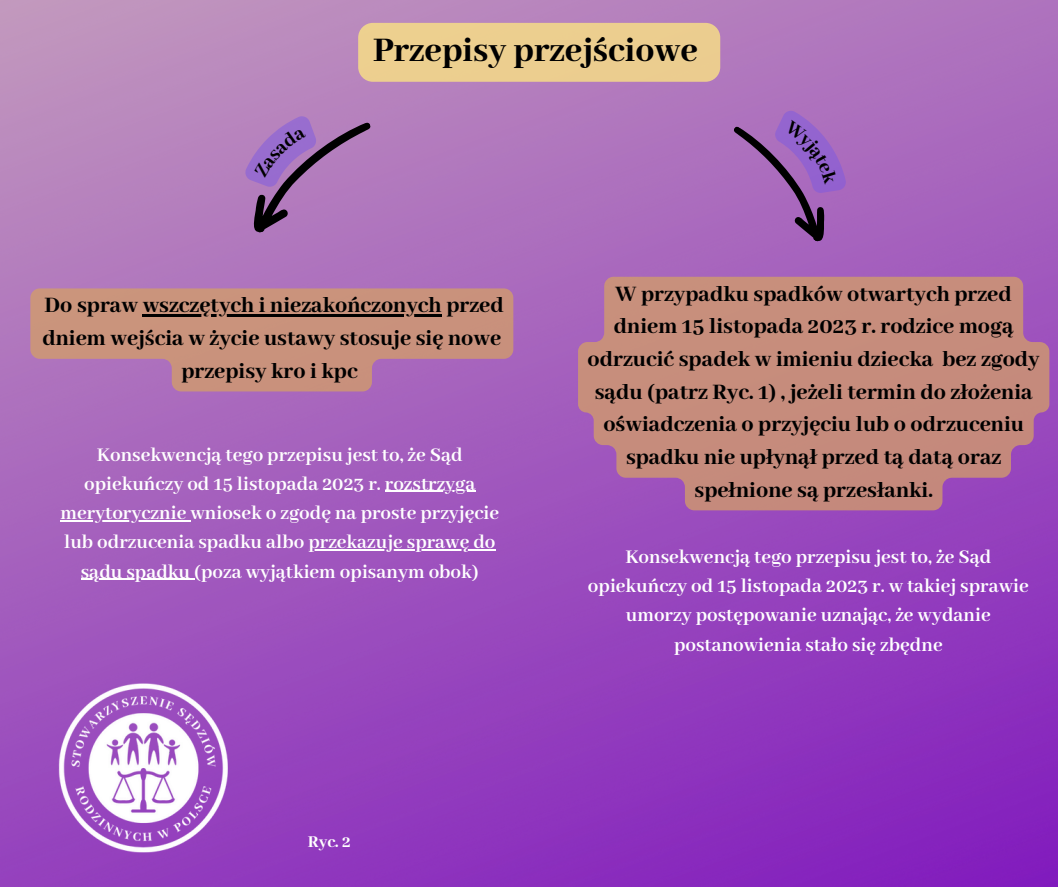
<style>
.page{position:relative;width:1058px;height:887px;background:#fff}
.page>*{position:absolute;margin:0;border:0;box-sizing:border-box;transform-origin:0 0}
.t1{font:800 37.5px "Abhaya Libre";color:#000}
.t2{font:800 24px/32.7px "Abhaya Libre";color:#000;text-align:center}
.t3{font:700 21px/29.2px "Abhaya Libre";color:#fff;text-align:center}
.t4{font:800 18px "Abhaya Libre";color:#fff}
</style>
<div class="page">
<img style="left:0;top:0;width:1057px;height:886px">
<img style="left:54px;top:681px;width:173px;height:173px">
<div style="left:358px;top:23px;width:362px;height:59px;background:#ecce8f;border-radius:15px"></div>
<svg style="left:30px;top:288px;width:483px;height:103px;background:#c38a88"></svg>
<hr style="left:143px;top:314px;width:299px;height:3px;background:#000">
<hr style="left:385px;top:491px;width:90px;height:1px;background:#fff">
<hr style="left:60px;top:520px;width:130px;height:1px;background:#fff">
<hr style="left:308px;top:549px;width:187px;height:1px;background:#fff">
<hr style="left:81px;top:578px;width:113px;height:2px;background:#fff">
<svg style="left:578px;top:277px;width:471px;height:233px;background:#c08484"></svg>
<svg style="left:230px;top:108px;width:160px;height:127px;background:#a170b0"></svg>
<svg style="left:705px;top:103px;width:150px;height:142px;background:#9d64b4"></svg>
<p class="t1" style="left:373px;top:29px;width:326px">Przepisy przejściowe</p>
<p class="t2" style="left:42px;top:290px;width:463px">Do spraw wszczętych i niezakończonych przed dniem wejścia w życie ustawy stosuje się nowe przepisy kro i kpc</p>
<p class="t3" style="left:60px;top:440px;width:440px">Konsekwencją tego przepisu jest to, że Sąd opiekuńczy od 15 listopada 2023 r. rozstrzyga merytorycznie wniosek o zgodę na proste przyjęcie lub odrzucenia spadku albo przekazuje sprawę do sądu spadku (poza wyjątkiem opisanym obok)</p>
<p class="t4" style="left:308px;top:831px;width:44px">Ryc. 2</p>
<p class="t2" style="left:587px;top:278px;width:453px">W przypadku spadków otwartych przed dniem 15 listopada 2023 r. rodzice mogą odrzucić spadek w imieniu dziecka bez zgody sądu (patrz Ryc. 1) , jeżeli termin do złożenia oświadczenia o przyjęciu lub o odrzuceniu spadku nie upłynął przed tą datą oraz spełnione są przesłanki.</p>
<p class="t3" style="left:588px;top:543px;width:442px">Konsekwencją tego przepisu jest to, że Sąd opiekuńczy od 15 listopada 2023 r. w takiej sprawie umorzy postępowanie uznając, że wydanie postanowienia stało się zbędne</p>
</div>
